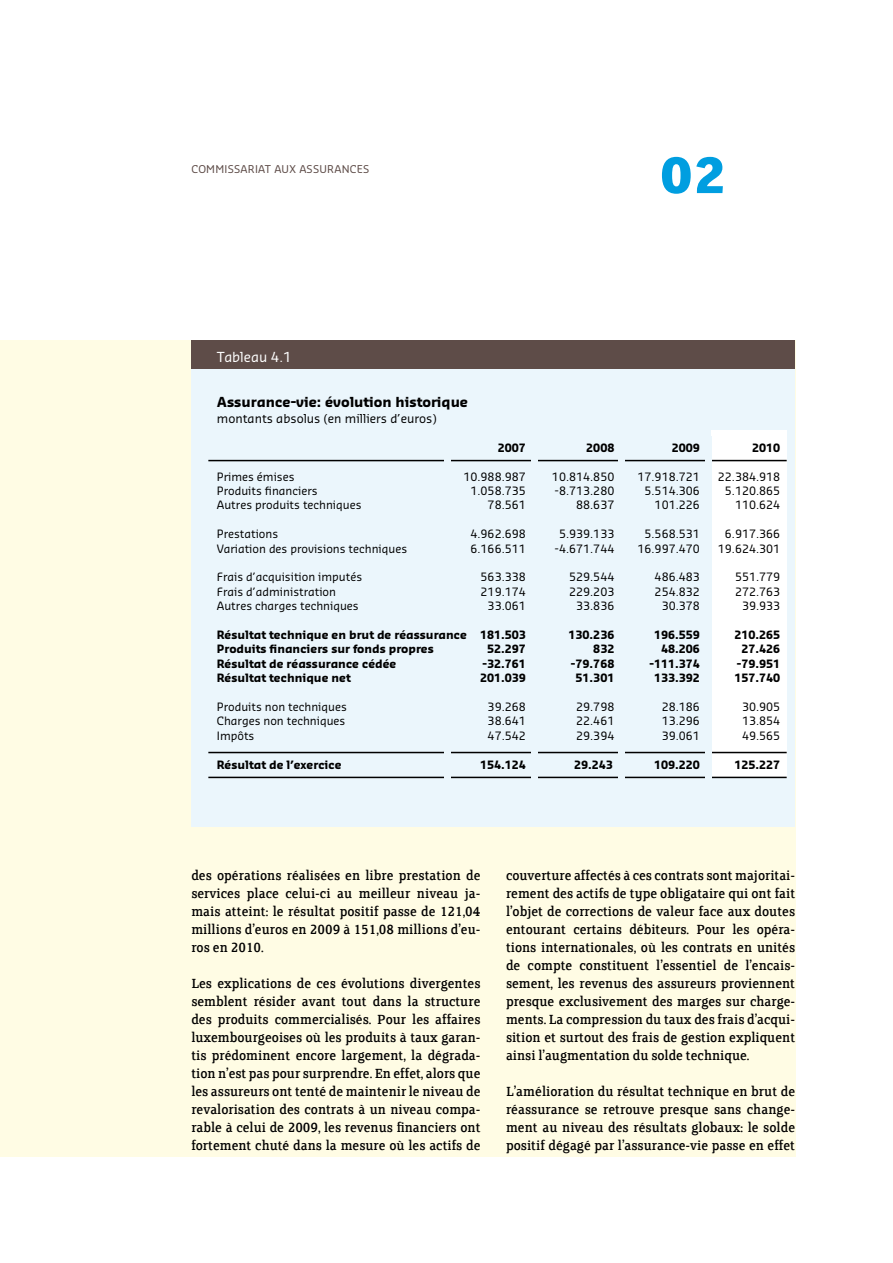
<style>
.page{position:relative;width:893px;height:1263px;background:#fff}
.page>*{position:absolute;margin:0;border:0;box-sizing:border-box;transform-origin:0 0}
.t1{font:800 56.1px "Lola FS";color:#009ee0}
.t2{font:15px/18px "Clerkenwell FS";color:#000;text-align:justify}
.t3{font:700 13.5px "Sansa";color:#000}
.t4{font:13.5px "Sansa";color:#fff}
.t5{font:12px "Sansa";color:#000}
.t6{font:11.25px "Sansa";color:#000}
.t7{font:700 11.25px "Sansa";color:#000}
.t8{font:10.5px "Sansa";letter-spacing:.025em;color:#5e4c48}
</style>
<div class="page">
<div style="left:0;top:340px;width:795px;height:817px;background:#fffce4"></div>
<div style="left:191px;top:340px;width:604px;height:486px;background:#ebf6fc"></div>
<div style="left:191px;top:340px;width:604px;height:29px;background:#5e4c48"></div>
<div style="left:711px;top:430px;width:75px;height:348px;background:#fff"></div>
<hr style="left:208px;top:460px;width:579px;height:1px;background:#000">
<hr style="left:208px;top:752px;width:579px;height:1px;background:#000">
<hr style="left:208px;top:777px;width:579px;height:1px;background:#000">
<div style="left:618px;top:436px;width:6px;height:348px;background:#ebf6fc"></div>
<div style="left:531px;top:436px;width:7px;height:354px;background:#ebf6fc"></div>
<div style="left:445px;top:436px;width:6px;height:42px;background:#ebf6fc"></div>
<div style="left:445px;top:745px;width:6px;height:43px;background:#ebf6fc"></div>
<div style="left:705px;top:436px;width:6px;height:348px;background:#ebf6fc"></div>
<p class="t8" style="left:191px;top:163px;width:180px">COMMISSARIAT AUX ASSURANCES</p>
<h1 class="t1" style="left:660px;top:145px;width:68px">02</h1>
<p class="t4" style="left:217px;top:348px;width:76px">Tableau 4.1</p>
<p class="t3" style="left:217px;top:393px;width:253px">Assurance-vie: évolution historique</p>
<p class="t5" style="left:217px;top:411px;width:221px">montants absolus (en milliers d’euros)</p>
<p class="t7" style="left:498px;top:440px;width:30px">2007</p>
<p class="t7" style="left:586px;top:440px;width:30px">2008</p>
<p class="t7" style="left:672px;top:440px;width:30px">2009</p>
<p class="t7" style="left:752px;top:440px;width:30px">2010</p>
<p class="t6" style="left:217px;top:469px;width:79px">Primes émises</p>
<p class="t6" style="left:463px;top:469px;width:64px">10.988.987</p>
<p class="t6" style="left:552px;top:469px;width:64px">10.814.850</p>
<p class="t6" style="left:637px;top:469px;width:64px">17.918.721</p>
<p class="t6" style="left:718px;top:469px;width:64px">22.384.918</p>
<p class="t6" style="left:217px;top:484px;width:102px">Produits financiers</p>
<p class="t6" style="left:470px;top:484px;width:57px">1.058.735</p>
<p class="t6" style="left:554px;top:484px;width:61px">-8.713.280</p>
<p class="t6" style="left:644px;top:484px;width:57px">5.514.306</p>
<p class="t6" style="left:725px;top:484px;width:57px">5.120.865</p>
<p class="t6" style="left:217px;top:498px;width:146px">Autres produits techniques</p>
<p class="t6" style="left:488px;top:498px;width:40px">78.561</p>
<p class="t6" style="left:576px;top:498px;width:40px">88.637</p>
<p class="t6" style="left:655px;top:498px;width:47px">101.226</p>
<p class="t6" style="left:735px;top:498px;width:47px">110.624</p>
<p class="t6" style="left:217px;top:527px;width:63px">Prestations</p>
<p class="t6" style="left:470px;top:527px;width:57px">4.962.698</p>
<p class="t6" style="left:559px;top:527px;width:57px">5.939.133</p>
<p class="t6" style="left:644px;top:527px;width:57px">5.568.531</p>
<p class="t6" style="left:725px;top:527px;width:57px">6.917.366</p>
<p class="t6" style="left:217px;top:541px;width:192px">Variation des provisions techniques</p>
<p class="t6" style="left:470px;top:541px;width:57px">6.166.511</p>
<p class="t6" style="left:554px;top:541px;width:61px">-4.671.744</p>
<p class="t6" style="left:637px;top:541px;width:64px">16.997.470</p>
<p class="t6" style="left:718px;top:541px;width:64px">19.624.301</p>
<p class="t6" style="left:217px;top:570px;width:147px">Frais d’acquisition imputés</p>
<p class="t6" style="left:481px;top:570px;width:47px">563.338</p>
<p class="t6" style="left:569px;top:570px;width:47px">529.544</p>
<p class="t6" style="left:655px;top:570px;width:47px">486.483</p>
<p class="t6" style="left:735px;top:570px;width:47px">551.779</p>
<p class="t6" style="left:217px;top:584px;width:121px">Frais d’administration</p>
<p class="t6" style="left:481px;top:584px;width:47px">219.174</p>
<p class="t6" style="left:569px;top:584px;width:47px">229.203</p>
<p class="t6" style="left:655px;top:584px;width:47px">254.832</p>
<p class="t6" style="left:735px;top:584px;width:47px">272.763</p>
<p class="t6" style="left:217px;top:599px;width:143px">Autres charges techniques</p>
<p class="t6" style="left:488px;top:599px;width:40px">33.061</p>
<p class="t6" style="left:576px;top:599px;width:40px">33.836</p>
<p class="t6" style="left:662px;top:599px;width:40px">30.378</p>
<p class="t6" style="left:742px;top:599px;width:40px">39.933</p>
<p class="t7" style="left:217px;top:627px;width:311px">Résultat technique en brut de réassurance 181.503</p>
<p class="t7" style="left:568px;top:627px;width:47px">130.236</p>
<p class="t7" style="left:654px;top:627px;width:47px">196.559</p>
<p class="t7" style="left:734px;top:627px;width:47px">210.265</p>
<p class="t7" style="left:217px;top:642px;width:219px">Produits financiers sur fonds propres</p>
<p class="t7" style="left:487px;top:642px;width:40px">52.297</p>
<p class="t7" style="left:593px;top:642px;width:23px">832</p>
<p class="t7" style="left:661px;top:642px;width:40px">48.206</p>
<p class="t7" style="left:741px;top:642px;width:40px">27.426</p>
<p class="t7" style="left:217px;top:656px;width:181px">Résultat de réassurance cédée</p>
<p class="t7" style="left:482px;top:656px;width:45px">-32.761</p>
<p class="t7" style="left:571px;top:656px;width:45px">-79.768</p>
<p class="t7" style="left:649px;top:656px;width:52px">-111.374</p>
<p class="t7" style="left:737px;top:656px;width:45px">-79.951</p>
<p class="t7" style="left:217px;top:671px;width:135px">Résultat technique net</p>
<p class="t7" style="left:480px;top:671px;width:47px">201.039</p>
<p class="t7" style="left:575px;top:671px;width:40px">51.301</p>
<p class="t7" style="left:654px;top:671px;width:47px">133.392</p>
<p class="t7" style="left:734px;top:671px;width:47px">157.740</p>
<p class="t6" style="left:217px;top:700px;width:131px">Produits non techniques</p>
<p class="t6" style="left:488px;top:700px;width:40px">39.268</p>
<p class="t6" style="left:576px;top:700px;width:40px">29.798</p>
<p class="t6" style="left:662px;top:700px;width:40px">28.186</p>
<p class="t6" style="left:742px;top:700px;width:40px">30.905</p>
<p class="t6" style="left:217px;top:714px;width:130px">Charges non techniques</p>
<p class="t6" style="left:488px;top:714px;width:40px">38.641</p>
<p class="t6" style="left:576px;top:714px;width:40px">22.461</p>
<p class="t6" style="left:662px;top:714px;width:40px">13.296</p>
<p class="t6" style="left:742px;top:714px;width:40px">13.854</p>
<p class="t6" style="left:217px;top:728px;width:39px">Impôts</p>
<p class="t6" style="left:488px;top:728px;width:40px">47.542</p>
<p class="t6" style="left:576px;top:728px;width:40px">29.394</p>
<p class="t6" style="left:662px;top:728px;width:40px">39.061</p>
<p class="t6" style="left:742px;top:728px;width:40px">49.565</p>
<p class="t7" style="left:217px;top:757px;width:126px">Résultat de l’exercice</p>
<p class="t7" style="left:480px;top:757px;width:47px">154.124</p>
<p class="t7" style="left:574px;top:757px;width:40px">29.243</p>
<p class="t7" style="left:654px;top:757px;width:47px">109.220</p>
<p class="t7" style="left:734px;top:757px;width:47px">125.227</p>
<p class="t2" style="left:191px;top:867px;width:291px">des opérations réalisées en libre prestation de services place celui-ci au meilleur niveau ja&shy;mais atteint: le résultat positif passe de 121,04 millions d’euros en 2009 à 151,08 millions d’eu&shy;ros en 2010.</p>
<p class="t2" style="left:191px;top:975px;width:291px">Les explications de ces évolutions divergentes semblent résider avant tout dans la structure des produits commercialisés. Pour les affaires luxembourgeoises où les produits à taux garan&shy;tis prédominent encore largement, la dégrada&shy;tion n’est pas pour surprendre. En effet, alors que les assureurs ont tenté de maintenir le niveau de revalorisation des contrats à un niveau compa&shy;rable à celui de 2009, les revenus financiers ont fortement chuté dans la mesure où les actifs de</p>
<p class="t2" style="left:506px;top:867px;width:291px">couverture affectés à ces contrats sont majoritai&shy;rement des actifs de type obligataire qui ont fait l’objet de corrections de valeur face aux doutes entourant certains débiteurs. Pour les opéra&shy;tions internationales, où les contrats en unités de compte constituent l’essentiel de l’encais&shy;sement, les revenus des assureurs proviennent presque exclusivement des marges sur charge&shy;ments. La compression du taux des frais d’acqui&shy;sition et surtout des frais de gestion expliquent ainsi l’augmentation du solde technique.</p>
<p class="t2" style="left:506px;top:1083px;width:291px">L’amélioration du résultat technique en brut de réassurance se retrouve presque sans change&shy;ment au niveau des résultats globaux: le solde positif dégagé par l’assurance-vie passe en effet</p>
</div>
